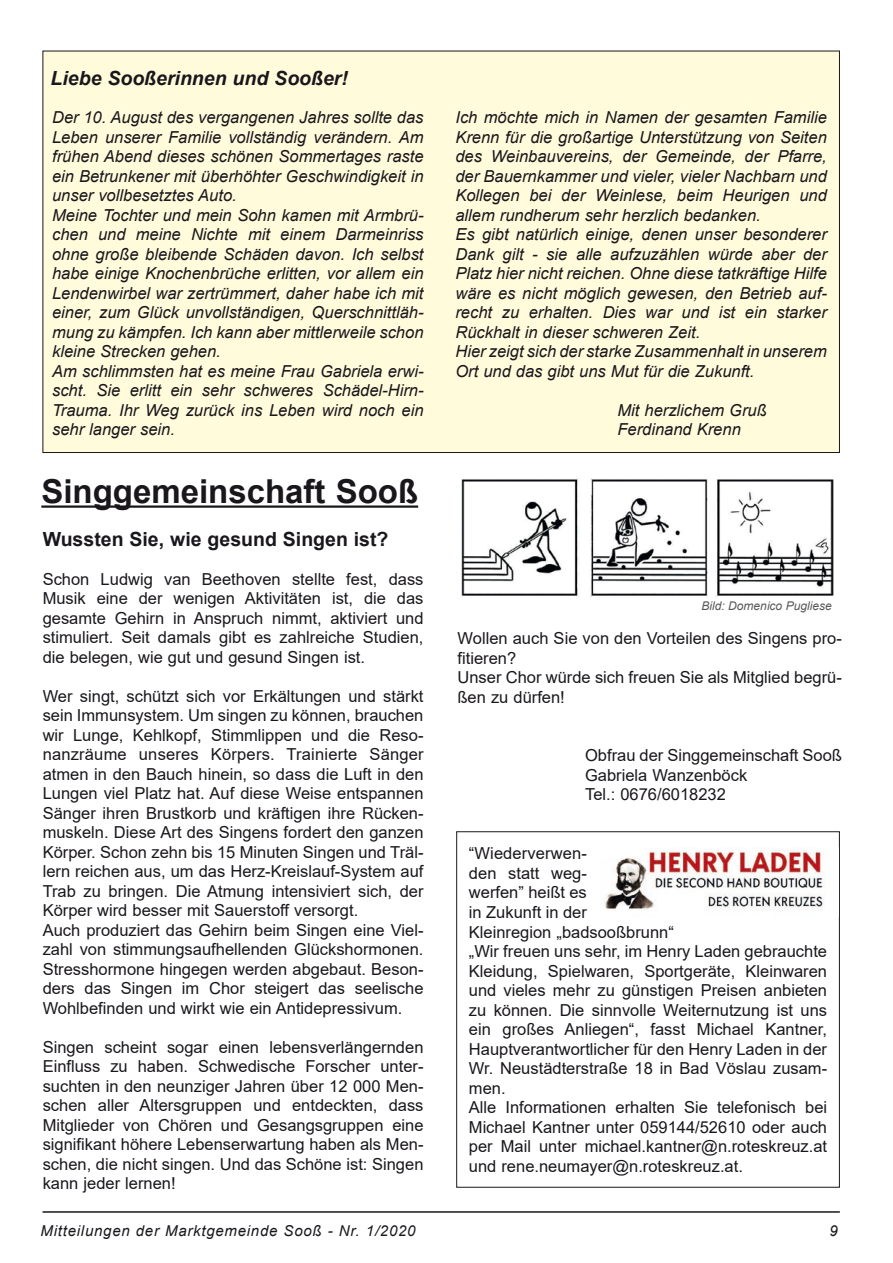
<style>
.page{position:relative;width:893px;height:1263px;background:#fff}
.page>*{position:absolute;margin:0;border:0;box-sizing:border-box;transform-origin:0 0}
.Titel1{font:700 33px "Arial";color:#1a171c}
.Body11-13{font:700 19.5px "Arial";color:#1a171c}
.Body11-13-2{font:italic 700 19.5px "Arial";color:#1a171c}
.Body11-13-3{font:16.5px/19.5px "Arial";color:#1a171c;text-align:justify}
.Body11-13-4{font:italic 16.5px/19.5px "Arial";color:#1a171c;text-align:justify}
.t1{font:italic 15px "Arial";letter-spacing:.05em;color:#1a171c}
.Bildnachweis{font:italic 12px "Arial";color:#58585a}
</style>
<div class="page">
<hr style="left:43px;top:1211px;width:797px;height:2px;background:#1a171c">
<div style="left:456px;top:831px;width:384px;height:356px;border:1px solid #1a171c"></div>
<div style="left:43px;top:51px;width:797px;height:402px;background:#fffbdb;border:1px solid #1a171c"></div>
<hr style="left:41px;top:505px;width:377px;height:3px;background:#1a171c">
<img style="left:461px;top:478px;width:373px;height:119px">
<img style="left:605px;top:847px;width:234px;height:69px">
<p class="Body11-13-2" style="left:51px;top:65px;width:299px">Liebe Sooßerinnen und Sooßer!</p>
<p class="Body11-13-4" style="left:52px;top:108px;width:373px">Der 10. August des vergangenen Jahres sollte das Leben unserer Familie vollständig verändern. Am frühen Abend dieses schönen Sommertages raste ein Betrunkener mit überhöhter Geschwindigkeit in unser vollbesetztes Auto.</p>
<p class="Body11-13-4" style="left:52px;top:205px;width:373px">Meine Tochter und mein Sohn kamen mit Armbrü&shy;chen und meine Nichte mit einem Darmeinriss ohne große bleibende Schäden davon. Ich selbst habe einige Knochenbrüche erlitten, vor allem ein Lendenwirbel war zertrümmert, daher habe ich mit einer, zum Glück unvollständigen, Querschnittläh&shy;mung zu kämpfen. Ich kann aber mittlerweile schon kleine Strecken gehen.</p>
<p class="Body11-13-4" style="left:52px;top:361px;width:373px">Am schlimmsten hat es meine Frau Gabriela erwi&shy;scht. Sie erlitt ein sehr schweres Schädel-Hirn-Trauma. Ihr Weg zurück ins Leben wird noch ein sehr langer sein.</p>
<p class="Titel1" style="left:41px;top:468px;width:378px">Singgemeinschaft Sooß</p>
<p class="Body11-13" style="left:43px;top:525px;width:347px">Wussten Sie, wie gesund Singen ist?</p>
<p class="Body11-13-3" style="left:43px;top:569px;width:382px">Schon Ludwig van Beethoven stellte fest, dass Musik eine der wenigen Aktivitäten ist, die das gesamte Gehirn in Anspruch nimmt, aktiviert und stimuliert. Seit damals gibt es zahlreiche Studien, die belegen, wie gut und gesund Singen ist.</p>
<p class="Body11-13-3" style="left:43px;top:686px;width:383px">Wer singt, schützt sich vor Erkältungen und stärkt sein Immunsystem. Um singen zu können, brauchen wir Lunge, Kehlkopf, Stimmlippen und die Reso&shy;nanzräume unseres Körpers. Trainierte Sänger atmen in den Bauch hinein, so dass die Luft in den Lungen viel Platz hat. Auf diese Weise entspannen Sänger ihren Brustkorb und kräftigen ihre Rücken&shy;muskeln. Diese Art des Singens fordert den ganzen Körper. Schon zehn bis 15 Minuten Singen und Träl&shy;lern reichen aus, um das Herz-Kreislauf-System auf Trab zu bringen. Die Atmung intensiviert sich, der Körper wird besser mit Sauerstoff versorgt.</p>
<p class="Body11-13-3" style="left:43px;top:920px;width:382px">Auch produziert das Gehirn beim Singen eine Viel&shy;zahl von stimmungsaufhellenden Glückshormonen.<br>Stresshormone hingegen werden abgebaut. Beson&shy;ders das Singen im Chor steigert das seelische Wohlbefinden und wirkt wie ein Antidepressivum.</p>
<p class="Body11-13-3" style="left:43px;top:1037px;width:382px">Singen scheint sogar einen lebensverlängernden Einfluss zu haben. Schwedische Forscher unter&shy;suchten in den neunziger Jahren über 12 000 Men&shy;schen aller Altersgruppen und entdeckten, dass Mitglieder von Chören und Gesangsgruppen eine signifikant höhere Lebenserwartung haben als Men&shy;schen, die nicht singen. Und das Schöne ist: Singen kann jeder lernen!</p>
<p class="Body11-13-4" style="left:455px;top:108px;width:373px">Ich möchte mich in Namen der gesamten Familie Krenn für die großartige Unterstützung von Seiten des Weinbauvereins, der Gemeinde, der Pfarre, der Bauernkammer und vieler, vieler Nachbarn und Kollegen bei der Weinlese, beim Heurigen und allem rundherum sehr herzlich bedanken.</p>
<p class="Body11-13-4" style="left:455px;top:225px;width:373px">Es gibt natürlich einige, denen unser besonderer Dank gilt - sie alle aufzuzählen würde aber der Platz hier nicht reichen. Ohne diese tatkräftige Hilfe wäre es nicht möglich gewesen, den Betrieb auf&shy;recht zu erhalten. Dies war und ist ein starker Rückhalt in dieser schweren Zeit.</p>
<p class="Body11-13-4" style="left:455px;top:342px;width:373px">Hier zeigt sich der starke Zusammenhalt in unserem<br>Ort und das gibt uns Mut für die Zukunft.</p>
<p class="Body11-13-4" style="left:617px;top:400px;width:151px">Mit herzlichem Gruß</p>
<p class="Body11-13-4" style="left:617px;top:420px;width:125px">Ferdinand Krenn</p>
<p class="Bildnachweis" style="left:702px;top:598px;width:132px">Bild: Domenico Pugliese</p>
<p class="Body11-13-3" style="left:458px;top:628px;width:386px">Wollen auch Sie von den Vorteilen des Singens pro&shy;fitieren?</p>
<p class="Body11-13-3" style="left:458px;top:667px;width:386px">Unser Chor würde sich freuen Sie als Mitglied begrü&shy;ßen zu dürfen!</p>
<p class="Body11-13-3" style="left:585px;top:745px;width:258px">Obfrau der Singgemeinschaft Sooß</p>
<p class="Body11-13-3" style="left:585px;top:765px;width:164px">Gabriela Wanzenböck</p>
<p class="Body11-13-3" style="left:585px;top:784px;width:142px">Tel.: 0676/6018232</p>
<p class="Body11-13-3" style="left:469px;top:844px;width:206px;text-align:left">“Wiederverwen-<br>den statt weg-<br>werfen” heißt es<br>in Zukunft in der<br>Kleinregion „badsooßbrunn“</p>
<p class="Body11-13-3" style="left:469px;top:941px;width:360px">„Wir freuen uns sehr, im Henry Laden gebrauchte Kleidung, Spielwaren, Sportgeräte, Kleinwaren und vieles mehr zu günstigen Preisen anbieten zu können. Die sinnvolle Weiternutzung ist uns ein großes Anliegen“, fasst Michael Kantner, Hauptverantwortlicher für den Henry Laden in der Wr. Neustädterstraße 18 in Bad Vöslau zusam&shy;men.</p>
<p class="Body11-13-3" style="left:469px;top:1097px;width:360px">Alle Informationen erhalten Sie telefonisch bei Michael Kantner unter 059144/52610 oder auch per Mail unter michael.kantner@n.roteskreuz.at und rene.neumayer@n.roteskreuz.at.</p>
<p class="t1" style="left:41px;top:1221px;width:376px">Mitteilungen der Marktgemeinde Sooß - Nr. 1/2020</p>
<p class="t1" style="left:830px;top:1221px;width:10px">9</p>
</div>
